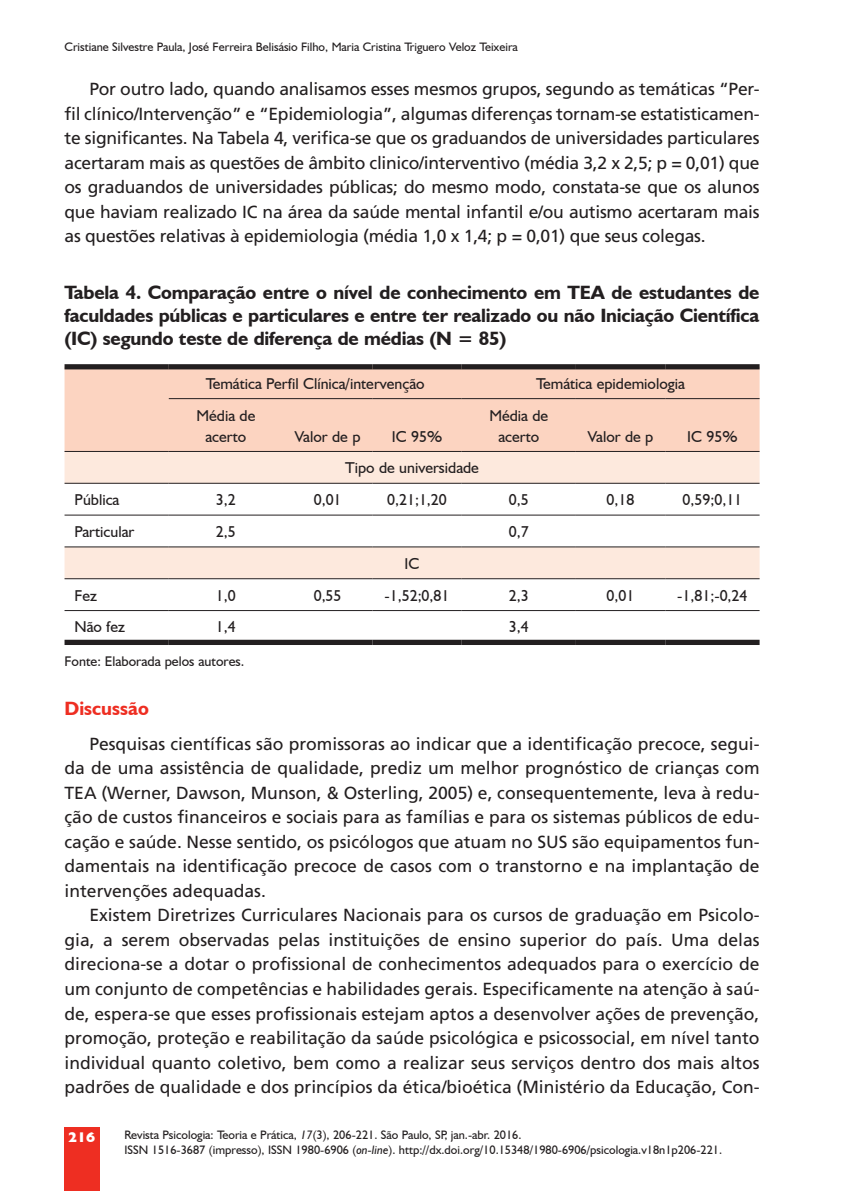
<style>
.page{position:relative;width:844px;height:1191px;background:#fff}
.page>*{position:absolute;margin:0;border:0;box-sizing:border-box;transform-origin:0 0}
.t1{font:700 19.25px/22.8px "Humanist 521 BT";letter-spacing:-.01em;color:#231f20;text-align:justify}
.t2{font:700 19.25px "Humanist 521 BT";color:#ee2e22}
.t3{font:17.5px/24.5px "Frutiger LT Std";color:#231f20;text-align:justify}
.t4{font:15.75px/21px "Humanist 521 BT";color:#231f20;text-align:center}
.t5{font:14px "Humanist 521 BT";color:#231f20}
.t6{font:800 14px "Humanist 521 BT";color:#fff}
.t7{font:12.25px/14.9px "Humanist 521 BT";color:#231f20}
.s1{font-style:italic}
</style>
<div class="page">
<div style="left:64px;top:1127px;width:36px;height:64px;background:#ee2e22"></div>
<div style="left:64px;top:369px;width:695px;height:82px;background:#fcd4c1"></div>
<svg style="left:64px;top:452px;width:695px;height:126px;fill:#fde9dd"></svg>
<hr style="left:169px;top:398px;width:114px;height:1px;background:#231f20">
<hr style="left:283px;top:398px;width:89px;height:1px;background:#231f20">
<hr style="left:372px;top:398px;width:89px;height:1px;background:#231f20">
<hr style="left:461px;top:398px;width:114px;height:1px;background:#231f20">
<hr style="left:575px;top:398px;width:90px;height:1px;background:#231f20">
<hr style="left:665px;top:398px;width:94px;height:1px;background:#231f20">
<hr style="left:64px;top:451px;width:105px;height:1px;background:#231f20">
<hr style="left:169px;top:451px;width:114px;height:1px;background:#231f20">
<hr style="left:283px;top:451px;width:89px;height:1px;background:#231f20">
<hr style="left:372px;top:451px;width:89px;height:1px;background:#231f20">
<hr style="left:461px;top:451px;width:114px;height:1px;background:#231f20">
<hr style="left:575px;top:451px;width:90px;height:1px;background:#231f20">
<hr style="left:665px;top:451px;width:94px;height:1px;background:#231f20">
<hr style="left:64px;top:483px;width:105px;height:1px;background:#231f20">
<hr style="left:169px;top:483px;width:114px;height:1px;background:#231f20">
<hr style="left:283px;top:483px;width:89px;height:1px;background:#231f20">
<hr style="left:372px;top:483px;width:89px;height:1px;background:#231f20">
<hr style="left:461px;top:483px;width:114px;height:1px;background:#231f20">
<hr style="left:575px;top:483px;width:90px;height:1px;background:#231f20">
<hr style="left:665px;top:483px;width:94px;height:1px;background:#231f20">
<hr style="left:64px;top:514px;width:105px;height:1px;background:#231f20">
<hr style="left:169px;top:514px;width:114px;height:1px;background:#231f20">
<hr style="left:283px;top:514px;width:89px;height:1px;background:#231f20">
<hr style="left:372px;top:514px;width:89px;height:1px;background:#231f20">
<hr style="left:461px;top:514px;width:114px;height:1px;background:#231f20">
<hr style="left:575px;top:514px;width:90px;height:1px;background:#231f20">
<hr style="left:665px;top:514px;width:94px;height:1px;background:#231f20">
<hr style="left:64px;top:546px;width:105px;height:1px;background:#231f20">
<hr style="left:169px;top:546px;width:114px;height:1px;background:#231f20">
<hr style="left:283px;top:546px;width:89px;height:1px;background:#231f20">
<hr style="left:372px;top:546px;width:89px;height:1px;background:#231f20">
<hr style="left:461px;top:546px;width:114px;height:1px;background:#231f20">
<hr style="left:575px;top:546px;width:90px;height:1px;background:#231f20">
<hr style="left:665px;top:546px;width:94px;height:1px;background:#231f20">
<hr style="left:64px;top:578px;width:105px;height:1px;background:#231f20">
<hr style="left:169px;top:578px;width:114px;height:1px;background:#231f20">
<hr style="left:283px;top:578px;width:89px;height:1px;background:#231f20">
<hr style="left:372px;top:578px;width:89px;height:1px;background:#231f20">
<hr style="left:461px;top:578px;width:114px;height:1px;background:#231f20">
<hr style="left:575px;top:578px;width:90px;height:1px;background:#231f20">
<hr style="left:665px;top:578px;width:94px;height:1px;background:#231f20">
<hr style="left:64px;top:610px;width:105px;height:1px;background:#231f20">
<hr style="left:169px;top:610px;width:114px;height:1px;background:#231f20">
<hr style="left:283px;top:610px;width:89px;height:1px;background:#231f20">
<hr style="left:372px;top:610px;width:89px;height:1px;background:#231f20">
<hr style="left:461px;top:610px;width:114px;height:1px;background:#231f20">
<hr style="left:575px;top:610px;width:90px;height:1px;background:#231f20">
<hr style="left:665px;top:610px;width:94px;height:1px;background:#231f20">
<div style="left:64px;top:364px;width:105px;height:5px;background:#231f20"></div>
<div style="left:169px;top:364px;width:114px;height:5px;background:#231f20"></div>
<div style="left:283px;top:364px;width:89px;height:5px;background:#231f20"></div>
<div style="left:372px;top:364px;width:89px;height:5px;background:#231f20"></div>
<div style="left:461px;top:364px;width:114px;height:5px;background:#231f20"></div>
<div style="left:575px;top:364px;width:90px;height:5px;background:#231f20"></div>
<div style="left:665px;top:364px;width:94px;height:5px;background:#231f20"></div>
<div style="left:64px;top:640px;width:105px;height:5px;background:#231f20"></div>
<div style="left:169px;top:640px;width:114px;height:5px;background:#231f20"></div>
<div style="left:283px;top:640px;width:89px;height:5px;background:#231f20"></div>
<div style="left:372px;top:640px;width:89px;height:5px;background:#231f20"></div>
<div style="left:461px;top:640px;width:114px;height:5px;background:#231f20"></div>
<div style="left:575px;top:640px;width:90px;height:5px;background:#231f20"></div>
<div style="left:665px;top:640px;width:94px;height:5px;background:#231f20"></div>
<p class="t7" style="left:64px;top:40px;width:455px">Cristiane Silvestre Paula, José Ferreira Belisásio Filho, Maria Cristina Triguero Veloz Teixeira</p>
<p class="t3" style="left:64px;top:77px;width:696px;text-indent:25px">Por outro lado, quando analisamos esses mesmos grupos, segundo as temáticas “Per‑ fil clínico/Intervenção” e “Epidemiologia”, algumas diferenças tornam‑se estatisticamen‑ te significantes. Na Tabela 4, verifica‑se que os graduandos de universidades particulares acertaram mais as questões de âmbito clinico/interventivo (média 3,2 x 2,5; p = 0,01) que os graduandos de universidades públicas; do mesmo modo, constata‑se que os alunos que haviam realizado IC na área da saúde mental infantil e/ou autismo acertaram mais as questões relativas à epidemiologia (média 1,0 x 1,4; p = 0,01) que seus colegas.</p>
<p class="t1" style="left:64px;top:281px;width:696px">Tabela 4. Comparação entre o nível de conhecimento em TEA de estudantes de faculdades públicas e particulares e entre ter realizado ou não Iniciação Científica (IC) segundo teste de diferença de médias (N = 85)</p>
<p class="t4" style="left:206px;top:372px;width:220px">Temática Perfil Clínica/intervenção</p>
<p class="t4" style="left:536px;top:372px;width:150px">Temática epidemiologia</p>
<p class="t4" style="left:196px;top:404px;width:60px">Média de acerto</p>
<p class="t4" style="left:489px;top:404px;width:60px">Média de acerto</p>
<p class="t4" style="left:295px;top:425px;width:67px">Valor de p</p>
<p class="t4" style="left:392px;top:425px;width:52px">IC 95%</p>
<p class="t4" style="left:587px;top:425px;width:67px">Valor de p</p>
<p class="t4" style="left:687px;top:425px;width:52px">IC 95%</p>
<p class="t4" style="left:345px;top:457px;width:135px">Tipo de universidade</p>
<p class="t4" style="left:74px;top:489px;width:46px">Pública</p>
<p class="t4" style="left:216px;top:489px;width:21px">3,2</p>
<p class="t4" style="left:313px;top:489px;width:29px">0,01</p>
<p class="t4" style="left:387px;top:489px;width:61px">0,21;1,20</p>
<p class="t4" style="left:508px;top:489px;width:21px">0,5</p>
<p class="t4" style="left:606px;top:489px;width:29px">0,18</p>
<p class="t4" style="left:682px;top:489px;width:61px">0,59;0,11</p>
<p class="t4" style="left:74px;top:521px;width:61px">Particular</p>
<p class="t4" style="left:216px;top:521px;width:21px">2,5</p>
<p class="t4" style="left:508px;top:521px;width:21px">0,7</p>
<p class="t4" style="left:404px;top:552px;width:16px">IC</p>
<p class="t4" style="left:74px;top:584px;width:24px">Fez</p>
<p class="t4" style="left:216px;top:584px;width:21px">1,0</p>
<p class="t4" style="left:313px;top:584px;width:29px">0,55</p>
<p class="t4" style="left:384px;top:584px;width:66px">‑1,52;0,81</p>
<p class="t4" style="left:508px;top:584px;width:21px">2,3</p>
<p class="t4" style="left:606px;top:584px;width:29px">0,01</p>
<p class="t4" style="left:677px;top:584px;width:72px">‑1,81;‑0,24</p>
<p class="t4" style="left:74px;top:616px;width:52px">Não fez</p>
<p class="t4" style="left:216px;top:616px;width:21px">1,4</p>
<p class="t4" style="left:508px;top:616px;width:21px">3,4</p>
<p class="t5" style="left:64px;top:653px;width:181px">Fonte: Elaborada pelos autores.</p>
<p class="t2" style="left:64px;top:697px;width:86px">Discussão</p>
<p class="t3" style="left:64px;top:731px;width:696px;text-indent:25px">Pesquisas científicas são promissoras ao indicar que a identificação precoce, segui‑ da de uma assistência de qualidade, prediz um melhor prognóstico de crianças com TEA (Werner, Dawson, Munson, &amp; Osterling, 2005) e, consequentemente, leva à redu‑ ção de custos financeiros e sociais para as famílias e para os sistemas públicos de edu‑ cação e saúde. Nesse sentido, os psicólogos que atuam no SUS são equipamentos fun‑ damentais na identificação precoce de casos com o transtorno e na implantação de intervenções adequadas.</p>
<p class="t3" style="left:64px;top:903px;width:696px;text-indent:25px">Existem Diretrizes Curriculares Nacionais para os cursos de graduação em Psicolo‑ gia, a serem observadas pelas instituições de ensino superior do país. Uma delas direciona‑se a dotar o profissional de conhecimentos adequados para o exercício de um conjunto de competências e habilidades gerais. Especificamente na atenção à saú‑ de, espera‑se que esses profissionais estejam aptos a desenvolver ações de prevenção, promoção, proteção e reabilitação da saúde psicológica e psicossocial, em nível tanto individual quanto coletivo, bem como a realizar seus serviços dentro dos mais altos padrões de qualidade e dos princípios da ética/bioética (Ministério da Educação, Con‑</p>
<p class="t6" style="left:68px;top:1128px;width:29px">216</p>
<p class="t7" style="left:124px;top:1127px;width:599px">Revista Psicologia: Teoria e Prática, <span class="s1">17</span>(3), 206-221. São Paulo, SP, jan.-abr. 2016.<br>ISSN 1516-3687 (impresso), ISSN 1980-6906 (<span class="s1">on-line</span>). http://dx.doi.org/10.15348/1980-6906/psicologia.v18n1p206-221.</p>
</div>
